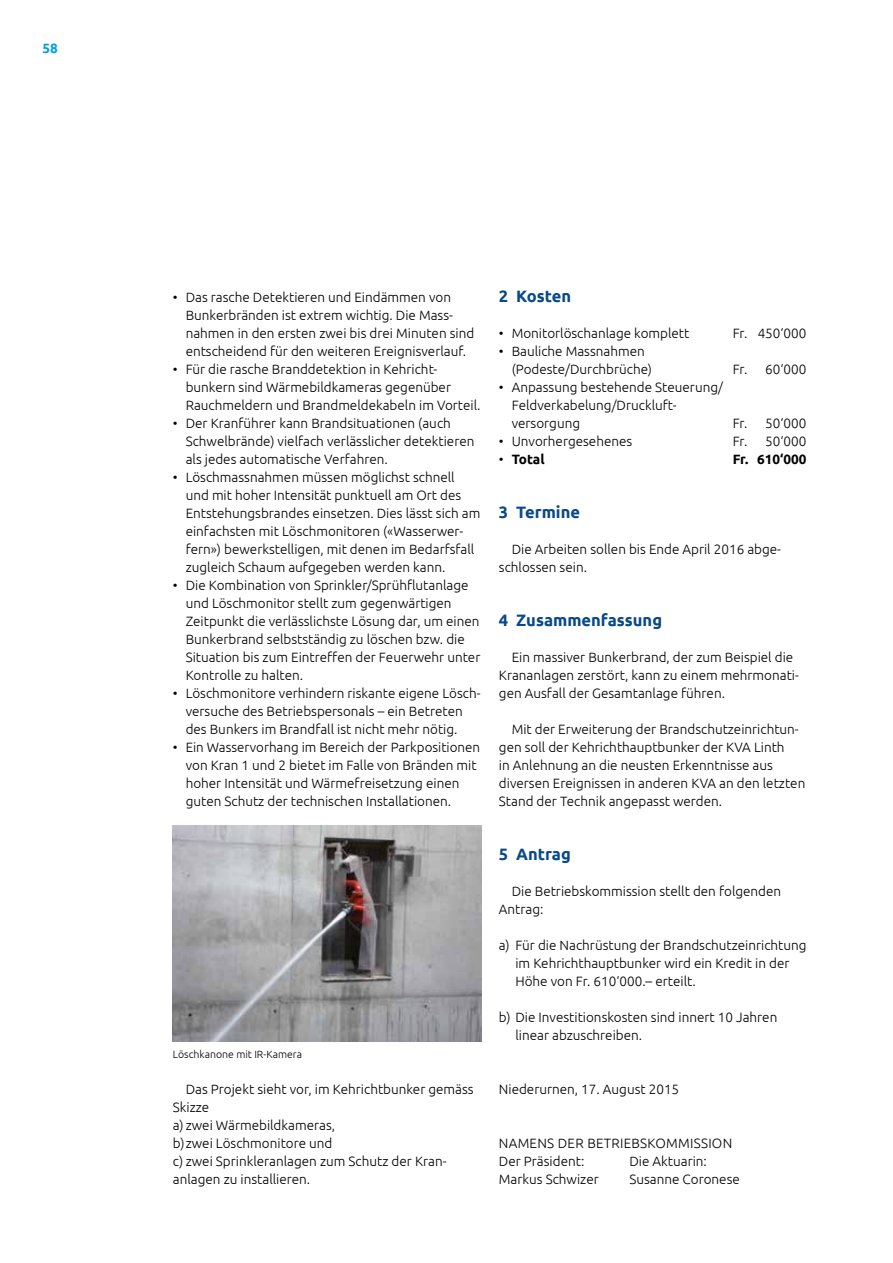
<style>
.page{position:relative;width:893px;height:1263px;background:#fff}
.page>*{position:absolute;margin:0;border:0;box-sizing:border-box;transform-origin:0 0}
.t1{font:700 16.5px "Ubuntu";color:#084987}
.t2{font:300 13.5px/18px "Ubuntu";color:#000}
.t3{font:300 13.5px/18px "Ubuntu";letter-spacing:.02em;color:#000}
.t4{font:700 13.5px "Ubuntu";color:#000}
.t5{font:700 13.5px "Ubuntu";color:#009fe3}
.t6{font:300 10.5px "Ubuntu";color:#000}
.s1{font-weight:300}
</style>
<div class="page">
<img style="left:173px;top:825px;width:309px;height:216px">
<p class="t5" style="left:43px;top:40px;width:17px">58</p>
<p class="t2" style="left:186px;top:288px;width:290px;text-indent:-13px">• Das rasche Detektieren und Eindämmen von Bunkerbränden ist extrem wichtig. Die Mass&shy;nahmen in den ersten zwei bis drei Minuten sind entscheidend für den weiteren Ereignisverlauf.</p>
<p class="t2" style="left:186px;top:360px;width:296px;text-indent:-13px">• Für die rasche Branddetektion in Kehricht&shy;bunkern sind Wärmebildkameras gegenüber<br>Rauchmeldern und Brandmeldekabeln im Vorteil.</p>
<p class="t2" style="left:186px;top:414px;width:290px;text-indent:-13px">• Der Kranführer kann Brandsituationen (auch<br>Schwelbrände) vielfach verlässlicher detektieren als jedes automatische Verfahren.</p>
<p class="t2" style="left:186px;top:468px;width:296px;text-indent:-13px">• Löschmassnahmen müssen möglichst schnell und mit hoher Intensität punktuell am Ort des Entstehungsbrandes einsetzen. Dies lässt sich am einfachsten mit Löschmonitoren («Wasserwer&shy;fern») bewerkstelligen, mit denen im Bedarfsfall zugleich Schaum aufgegeben werden kann.</p>
<p class="t2" style="left:186px;top:576px;width:296px;text-indent:-13px">• Die Kombination von Sprinkler/Sprühflutanlage und Löschmonitor stellt zum gegenwärtigen Zeitpunkt die verlässlichste Lösung dar, um einen Bunkerbrand selbstständig zu löschen bzw. die Situation bis zum Eintreffen der Feuerwehr unter Kontrolle zu halten.</p>
<p class="t2" style="left:186px;top:684px;width:296px;text-indent:-13px">• Löschmonitore verhindern riskante eigene Lösch&shy;versuche des Betriebspersonals – ein Betreten des Bunkers im Brandfall ist nicht mehr nötig.</p>
<p class="t2" style="left:186px;top:738px;width:296px;text-indent:-13px">• Ein Wasservorhang im Bereich der Parkpositionen von Kran 1 und 2 bietet im Falle von Bränden mit hoher Intensität und Wärmefreisetzung einen guten Schutz der technischen Installationen.</p>
<p class="t6" style="left:173px;top:1048px;width:131px">Löschkanone mit IR-Kamera</p>
<p class="t2" style="left:173px;top:1080px;width:302px;text-indent:13px">Das Projekt sieht vor, im Kehrichtbunker gemäss<br>Skizze<br>a) zwei Wärmebildkameras,<br>b) zwei Löschmonitore und<br>c) zwei Sprinkleranlagen zum Schutz der Kran&shy;anlagen zu installieren.</p>
<p class="t1" style="left:499px;top:286px;width:74px">2 Kosten</p>
<p class="t2" style="left:499px;top:324px;width:192px">• Monitorlöschanlage komplett</p>
<p class="t2" style="left:733px;top:324px;width:75px">Fr. 450‘000</p>
<p class="t2" style="left:512px;top:342px;width:142px;text-indent:-13px">• Bauliche Massnahmen (Podeste/Durchbrüche)</p>
<p class="t2" style="left:733px;top:360px;width:75px">Fr. 60‘000</p>
<p class="t2" style="left:512px;top:378px;width:213px;text-indent:-13px">• Anpassung bestehende Steuerung/<br>Feldverkabelung/Druckluft&shy;versorgung</p>
<p class="t2" style="left:733px;top:414px;width:75px">Fr. 50‘000</p>
<p class="t2" style="left:499px;top:432px;width:135px">• Unvorhergesehenes</p>
<p class="t2" style="left:733px;top:432px;width:75px">Fr. 50‘000</p>
<p class="t4" style="left:499px;top:451px;width:47px"><span class="s1">•</span> Total</p>
<p class="t4" style="left:733px;top:451px;width:75px">Fr. 610‘000</p>
<p class="t1" style="left:499px;top:502px;width:83px">3 Termine</p>
<p class="t2" style="left:499px;top:540px;width:284px;text-indent:13px">Die Arbeiten sollen bis Ende April 2016 abge&shy;schlossen sein.</p>
<p class="t1" style="left:499px;top:610px;width:165px">4 Zusammenfassung</p>
<p class="t2" style="left:499px;top:648px;width:301px;text-indent:13px">Ein massiver Bunkerbrand, der zum Beispiel die<br>Krananlagen zerstört, kann zu einem mehrmonati&shy;gen Ausfall der Gesamtanlage führen.</p>
<p class="t2" style="left:499px;top:720px;width:308px;text-indent:13px">Mit der Erweiterung der Brandschutzeinrichtun&shy;gen soll der Kehrichthauptbunker der KVA Linth<br>in Anlehnung an die neusten Erkenntnisse aus diversen Ereignissen in anderen KVA an den letzten Stand der Technik angepasst werden.</p>
<p class="t1" style="left:499px;top:844px;width:73px">5 Antrag</p>
<p class="t2" style="left:499px;top:882px;width:284px;text-indent:13px">Die Betriebskommission stellt den folgenden<br>Antrag:</p>
<p class="t2" style="left:515px;top:936px;width:293px;text-indent:-16px">a) Für die Nachrüstung der Brandschutzeinrichtung im Kehrichthauptbunker wird ein Kredit in der<br>Höhe von Fr. 610‘000.– erteilt.</p>
<p class="t2" style="left:515px;top:1008px;width:263px;text-indent:-16px">b) Die Investitionskosten sind innert 10 Jahren linear abzuschreiben.</p>
<p class="t2" style="left:499px;top:1080px;width:182px">Niederurnen, 17. August 2015</p>
<p class="t3" style="left:499px;top:1134px;width:235px">NAMENS DER BETRIEBSKOMMISSION<br>Der Präsident:</p>
<p class="t2" style="left:629px;top:1152px;width:79px">Die Aktuarin:</p>
<p class="t2" style="left:499px;top:1170px;width:101px">Markus Schwizer</p>
<p class="t2" style="left:629px;top:1170px;width:112px">Susanne Coronese</p>
</div>
